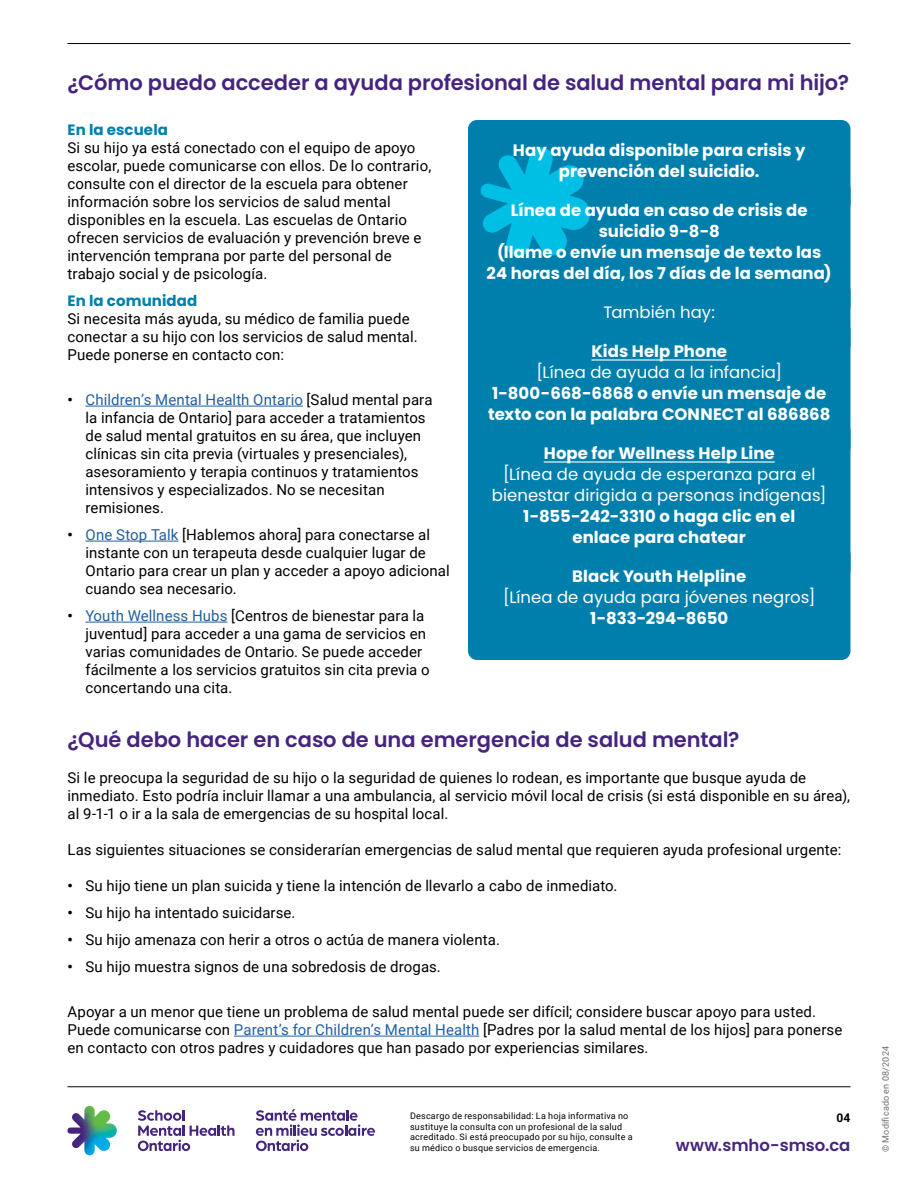
<style>
.page{position:relative;width:918px;height:1188px;background:#fff}
.page>*{position:absolute;margin:0;border:0;box-sizing:border-box;transform-origin:0 0}
.H2_-_Span_2_Columns{font:600 21px "Poppins";letter-spacing:-.005em;color:#45247e}
.CallOut_-_Blue{font:700 16.5px/21px "Poppins";color:#fff;text-align:center}
.t1{font:600 16.5px "Poppins";color:#45247e}
.CallOut_-_Blue-2{font:16.5px "Poppins";color:#fff}
.Bullets_-_Start{font:15px/18px "Roboto";letter-spacing:.005em;color:#000}
.Body_Copy_-_Span_2_Columns{font:15px/18px "Roboto";letter-spacing:.005em;color:#000}
.Bullets_-_Start_-_Span_2_Columns{font:15px "Roboto";letter-spacing:.005em;color:#000}
.Bullets_-_End{font:15px/18px "Roboto";letter-spacing:.005em;color:#000}
.t2{font:700 12px "Roboto";color:#000}
.t3{font:9px/10.5px "Roboto";letter-spacing:.025em;color:#000}
.t4{font:9px "Roboto";letter-spacing:.025em;color:#6d6e71}
.s1{font-family:"Poppins";font-weight:700;color:#007fad}
.s2{font-weight:700}
.s3{color:#215e9e}
.s4{font-weight:400}
</style>
<div class="page">
<hr style="left:86px;top:406px;width:217px;height:1px;background:#215e9e">
<hr style="left:86px;top:541px;width:92px;height:1px;background:#215e9e">
<hr style="left:86px;top:622px;width:141px;height:1px;background:#215e9e">
<div style="left:468px;top:120px;width:382px;height:93px;background:#007fad;border-radius:9px"></div>
<div style="left:468px;top:180px;width:382px;height:135px;background:#007fad;border-radius:9px"></div>
<div style="left:468px;top:282px;width:382px;height:72px;background:#007fad;border-radius:9px"></div>
<div style="left:468px;top:321px;width:382px;height:135px;background:#007fad;border-radius:9px"></div>
<hr style="left:591px;top:359px;width:136px;height:2px;background:#fff">
<div style="left:468px;top:423px;width:382px;height:156px;background:#007fad;border-radius:9px"></div>
<hr style="left:544px;top:461px;width:231px;height:2px;background:#fff">
<div style="left:468px;top:546px;width:382px;height:114px;background:#007fad;border-radius:9px"></div>
<hr style="left:234px;top:1036px;width:245px;height:1px;background:#215e9e">
<svg style="left:480px;top:147px;width:110px;height:110px"></svg>
<hr style="left:68px;top:43px;width:782px;height:1px;background:#000">
<hr style="left:68px;top:1086px;width:782px;height:1px;background:#000">
<svg style="left:67px;top:1106px;width:50px;height:49px"></svg>
<svg style="left:256px;top:1109px;width:119px;height:42px"></svg>
<svg style="left:138px;top:1110px;width:97px;height:41px"></svg>
<h2 class="H2_-_Span_2_Columns" style="left:68px;top:70px;width:783px">¿Cómo puedo acceder a ayuda profesional de salud mental para mi hijo?</h2>
<h3 class="Bullets_-_Start" style="left:68px;top:120px;width:365px"><span class="s1">En la escuela<br></span>Si su hijo ya está conectado con el equipo de apoyo escolar, puede comunicarse con ellos. De lo contrario, consulte con el director de la escuela para obtener información sobre los servicios de salud mental disponibles en la escuela. Las escuelas de Ontario ofrecen servicios de evaluación y prevención breve e intervención temprana por parte del personal de trabajo social y de psicología.</h3>
<h3 class="Bullets_-_Start" style="left:68px;top:291px;width:352px"><span class="s1">En la comunidad<br></span>Si necesita más ayuda, su médico de familia puede conectar a su hijo con los servicios de salud mental.<br>Puede ponerse en contacto con:</h3>
<p class="Bullets_-_Start" style="left:86px;top:390px;width:349px;text-indent:-18px"><span class="s2">•</span> <span class="s3">Children’s Mental Health Ontario</span> [Salud mental para la infancia de Ontario] para acceder a tratamientos de salud mental gratuitos en su área, que incluyen clínicas sin cita previa (virtuales y presenciales), asesoramiento y terapia continuos y tratamientos intensivos y especializados. No se necesitan remisiones.</p>
<p class="Bullets_-_Start" style="left:86px;top:525px;width:366px;text-indent:-18px"><span class="s2">•</span> <span class="s3">One Stop Talk</span> [Hablemos ahora] para conectarse al instante con un terapeuta desde cualquier lugar de Ontario para crear un plan y acceder a apoyo adicional cuando sea necesario.</p>
<p class="Bullets_-_End" style="left:86px;top:606px;width:346px;text-indent:-18px"><span class="s2">•</span> <span class="s3">Youth Wellness Hubs</span> [Centros de bienestar para la juventud] para acceder a una gama de servicios en varias comunidades de Ontario. Se puede acceder fácilmente a los servicios gratuitos sin cita previa o concertando una cita.</p>
<p class="CallOut_-_Blue" style="left:513px;top:140px;width:294px">Hay ayuda disponible para crisis y prevención del suicidio.</p>
<p class="CallOut_-_Blue" style="left:487px;top:200px;width:347px">Línea de ayuda en caso de crisis de suicidio 9-8-8<br>(llame o envíe un mensaje de texto las<br>24 horas del día, los 7 días de la semana)</p>
<p class="CallOut_-_Blue-2" style="left:604px;top:303px;width:113px">También hay:</p>
<p class="CallOut_-_Blue" style="left:488px;top:341px;width:344px">Kids Help Phone<br><span class="s4">[Línea de ayuda a la infancia]<br></span>1-800-668-6868 o envíe un mensaje de texto con la palabra CONNECT al 686868</p>
<p class="CallOut_-_Blue" style="left:492px;top:443px;width:336px">Hope for Wellness Help Line<br><span class="s4">[Línea de ayuda de esperanza para el bienestar dirigida a personas indígenas]<br></span>1-855-242-3310 o haga clic en el<br>enlace para chatear</p>
<p class="CallOut_-_Blue" style="left:503px;top:566px;width:314px">Black Youth Helpline<br><span class="s4">[Línea de ayuda para jóvenes negros]<br></span>1-833-294-8650</p>
<h2 class="H2_-_Span_2_Columns" style="left:68px;top:727px;width:674px">¿Qué debo hacer en caso de una emergencia de salud mental?</h2>
<p class="Body_Copy_-_Span_2_Columns" style="left:68px;top:768px;width:784px">Si le preocupa la seguridad de su hijo o la seguridad de quienes lo rodean, es importante que busque ayuda de inmediato. Esto podría incluir llamar a una ambulancia, al servicio móvil local de crisis (si está disponible en su área), al 9-1-1 o ir a la sala de emergencias de su hospital local.</p>
<p class="Body_Copy_-_Span_2_Columns" style="left:68px;top:840px;width:775px">Las siguientes situaciones se considerarían emergencias de salud mental que requieren ayuda profesional urgente:</p>
<p class="Bullets_-_Start_-_Span_2_Columns" style="left:68px;top:875px;width:552px"><span class="s2">•</span> Su hijo tiene un plan suicida y tiene la intención de llevarlo a cabo de inmediato.</p>
<p class="Bullets_-_Start_-_Span_2_Columns" style="left:68px;top:902px;width:230px"><span class="s2">•</span> Su hijo ha intentado suicidarse.</p>
<p class="Bullets_-_Start_-_Span_2_Columns" style="left:68px;top:929px;width:434px"><span class="s2">•</span> Su hijo amenaza con herir a otros o actúa de manera violenta.</p>
<p class="Bullets_-_Start_-_Span_2_Columns" style="left:68px;top:956px;width:375px"><span class="s2">•</span> Su hijo muestra signos de una sobredosis de drogas.</p>
<p class="Body_Copy_-_Span_2_Columns" style="left:68px;top:1002px;width:776px">Apoyar a un menor que tiene un problema de salud mental puede ser difícil; considere buscar apoyo para usted.<br>Puede comunicarse con <span class="s3">Parent’s for Children’s Mental Health</span> [Padres por la salud mental de los hijos] para ponerse en contacto con otros padres y cuidadores que han pasado por experiencias similares.</p>
<p class="t3" style="left:410px;top:1110px;width:224px">Descargo de responsabilidad: La hoja informativa no sustituye la consulta con un profesional de la salud acreditado. Si está preocupado por su hijo, consulte a su médico o busque servicios de emergencia.</p>
<p class="t2" style="left:836px;top:1109px;width:16px">04</p>
<p class="t1" style="left:676px;top:1135px;width:176px">www.smho-smso.ca</p>
<p class="t4" style="left:879px;top:1152px;width:108px;rotate:-90deg">© Modificado en 08/2024</p>
</div>
